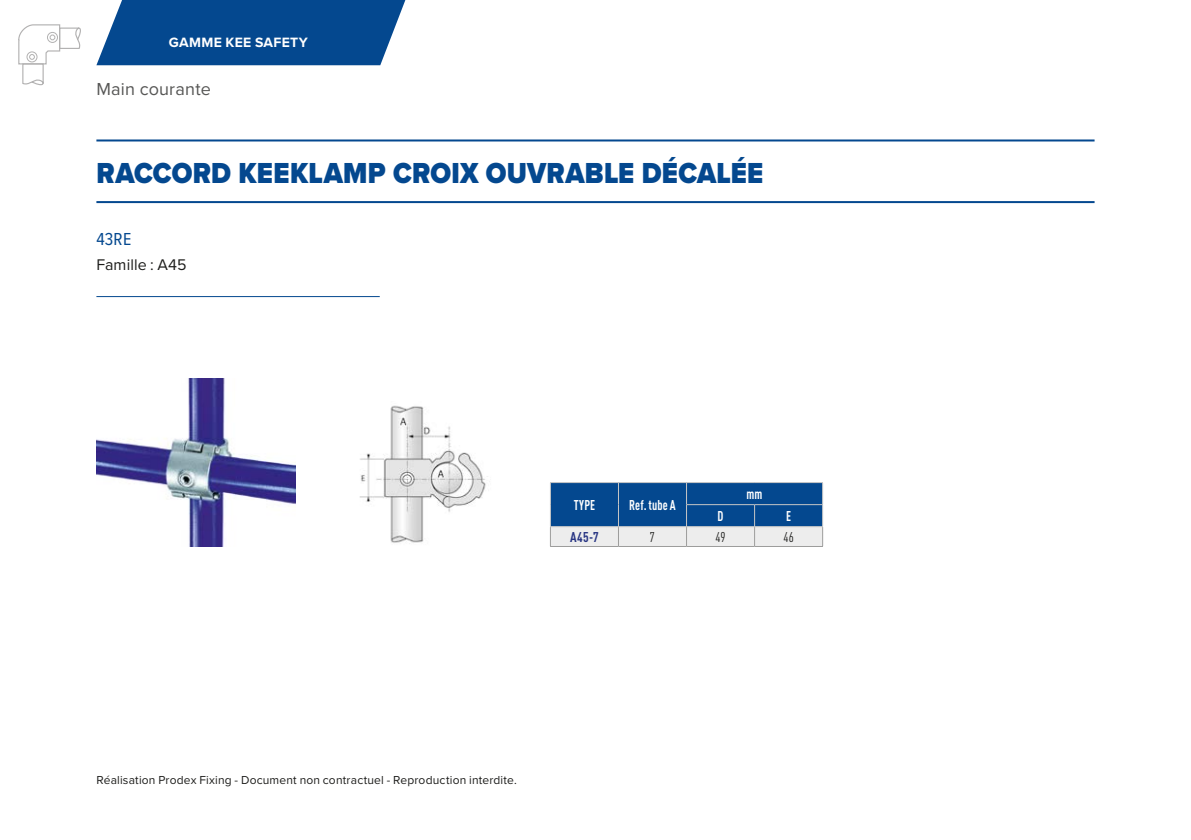
<style>
.page{position:relative;width:1191px;height:840px;background:#fff}
.page>*{position:absolute;margin:0;border:0;box-sizing:border-box;transform-origin:0 0}
.t1{font:900 30px "Proxima Nova";letter-spacing:.01em;color:#04488f;scale:.9 1}
.t2{font:18px "Proxima Nova";letter-spacing:.01em;color:#575756}
.t3{font:18px "Proxima Nova Cond";color:#04488f}
.t4{font:16px "Proxima Nova";letter-spacing:.005em;color:#1d1d1b}
.t5{font:700 condensed 14px "DINOT";letter-spacing:.01em;color:#fff;scale:.9 1}
.t6{font:700 14px "Proxima Nova";letter-spacing:.02em;color:#fff}
.t7{font:700 condensed 14px "DINOT";color:#283583}
.t8{font:condensed 14px "DINOT";color:#1d1d1b}
.t9{font:12px "Proxima Nova";letter-spacing:.015em;color:#1d1d1b}
</style>
<div class="page">
<svg style="left:96px;top:0;width:309px;height:65px;background:#185798"></svg>
<svg style="left:18px;top:24px;width:63px;height:62px"></svg>
<div style="left:27px;top:52px;width:10px;height:10px;border:1px solid #b3b2b2;border-radius:50%"></div>
<hr style="left:96px;top:139px;width:998px;height:2px;background:#04488f">
<hr style="left:96px;top:201px;width:998px;height:2px;background:#04488f">
<hr style="left:96px;top:296px;width:284px;height:1px;background:#04488f">
<img style="left:96px;top:378px;width:199px;height:168px">
<img style="left:360px;top:405px;width:128px;height:138px">
<hr style="left:618px;top:546px;width:68px;height:1px;background:#9d9d9c">
<hr style="left:686px;top:546px;width:68px;height:1px;background:#9d9d9c">
<hr style="left:754px;top:546px;width:69px;height:1px;background:#9d9d9c">
<hr style="left:550px;top:546px;width:68px;height:1px;background:#9d9d9c">
<svg style="left:550px;top:482px;width:273px;height:64px;background:#507dac"></svg>
<hr style="left:550px;top:526px;width:68px;height:1px;background:#c6c6c6">
<hr style="left:618px;top:526px;width:68px;height:1px;background:#c6c6c6">
<hr style="left:686px;top:526px;width:68px;height:1px;background:#c6c6c6">
<hr style="left:754px;top:526px;width:69px;height:1px;background:#c6c6c6">
<p class="t6" style="left:169px;top:32px;width:141px">GAMME KEE SAFETY</p>
<h2 class="t2" style="left:96px;top:76px;width:116px">Main courante</h2>
<h1 class="t1" style="left:96px;top:150px;width:742px">RACCORD KEEKLAMP CROIX OUVRABLE DÉCALÉE</h1>
<h2 class="t3" style="left:96px;top:229px;width:36px">43RE</h2>
<h3 class="t4" style="left:96px;top:253px;width:92px">Famille : A45</h3>
<p class="t5" style="left:574px;top:496px;width:25px">TYPE</p>
<p class="t5" style="left:629px;top:496px;width:53px">Ref. tube A</p>
<p class="t5" style="left:746px;top:485px;width:19px">mm</p>
<p class="t5" style="left:717px;top:507px;width:8px">D</p>
<p class="t5" style="left:786px;top:507px;width:7px">E</p>
<p class="t7" style="left:570px;top:528px;width:30px">A45-7</p>
<p class="t8" style="left:650px;top:528px;width:7px">7</p>
<p class="t8" style="left:715px;top:528px;width:12px">49</p>
<p class="t8" style="left:783px;top:528px;width:12px">46</p>
<p class="t9" style="left:96px;top:770px;width:422px">Réalisation Prodex Fixing - Document non contractuel - Reproduction interdite.</p>
</div>
